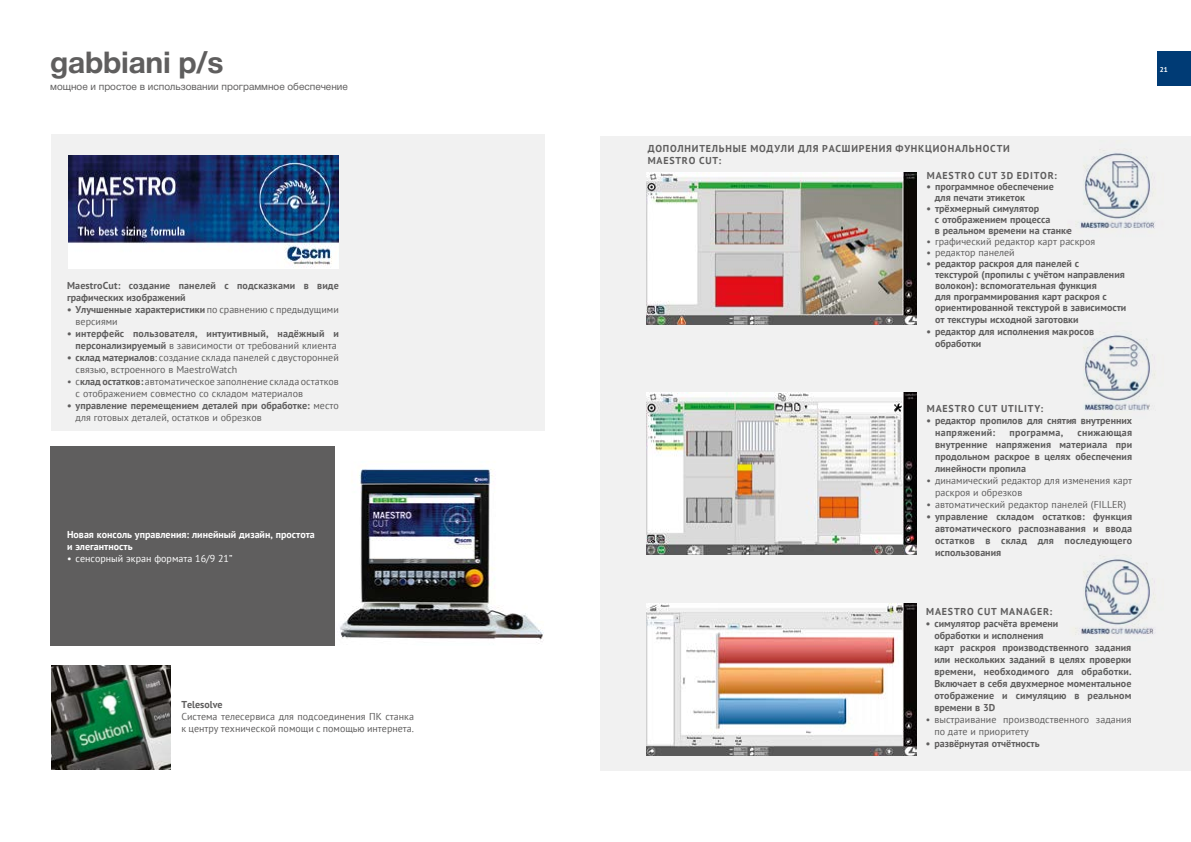
<style>
.page{position:relative;width:1191px;height:842px;background:#fff}
.page>*{position:absolute;margin:0;border:0;box-sizing:border-box;transform-origin:0 0}
.t1{font:700 30px "Helvetica Neue Cyr";letter-spacing:-.01em;color:#5f5e5e}
.t2{font:700 10px/12px "PT Sans";color:#5f5e5e}
.t3{font:10px/12px "PT Sans";color:#5f5e5e}
.t4{font:700 10px/12px "PT Sans";letter-spacing:.08em;color:#5f5e5e}
.t5{font:700 10px/12px "PT Sans";color:#fff}
.t6{font:10px "Helvetica Neue Cyr";color:#5f5e5e}
.t7{font:10px "PT Sans";color:#fff}
.t8{font:700 10px "PT Sans";letter-spacing:.03em;color:#5f5e5e}
.t9{font:700 7px "PT Sans";color:#fff}
.s1{font-weight:700}
.s2{font-weight:400}
</style>
<div class="page">
<div style="left:1157px;top:51px;width:34px;height:34px;background:#003b75"></div>
<div style="left:51px;top:134px;width:493px;height:297px;background:#f1f1f1"></div>
<div style="left:600px;top:136px;width:591px;height:635px;background:#f1f1f1"></div>
<img style="left:51px;top:665px;width:119px;height:104px">
<div style="left:50px;top:446px;width:285px;height:200px;background:#5f5e5e"></div>
<img style="left:69px;top:156px;width:270px;height:112px">
<img style="left:646px;top:604px;width:270px;height:152px">
<img style="left:646px;top:173px;width:270px;height:152px">
<img style="left:646px;top:393px;width:270px;height:161px">
<img style="left:340px;top:469px;width:204px;height:175px">
<img style="left:1078px;top:150px;width:77px;height:79px">
<img style="left:1083px;top:332px;width:72px;height:79px">
<img style="left:1075px;top:556px;width:80px;height:79px">
<h1 class="t1" style="left:50px;top:46px;width:175px">gabbiani p/s</h1>
<p class="t6" style="left:50px;top:81px;width:299px">мощное и простое в использовании программное обеспечение</p>
<p class="t2" style="left:67px;top:279px;width:273px">MaestroCut: создание панелей с подсказками в виде графических изображений</p>
<p class="t3" style="left:76px;top:303px;width:265px;text-indent:-9px"><span class="s1">• Улучшенные характеристики</span> по сравнению с предыдущими версиями</p>
<p class="t2" style="left:67px;top:327px;width:273px;text-align:right">• интерфейс пользователя, интуитивный, надёжный и персонализируемый <span class="s2">в зависимости от требований клиента</span></p>
<p class="t3" style="left:76px;top:351px;width:265px;text-indent:-8px"><span class="s1">• склад материалов</span>: создание склада панелей с двусторонней связью, встроенного в MaestroWatch</p>
<p class="t3" style="left:76px;top:375px;width:265px;text-indent:-8px">• с<span class="s1">клад остатков:</span> автоматическое заполнение склада остатков с отображением совместно со складом материалов</p>
<p class="t2" style="left:76px;top:399px;width:265px;text-indent:-8px">• управление перемещением деталей при обработке: <span class="s2">место для готовых деталей, остатков и обрезков</span></p>
<p class="t5" style="left:67px;top:529px;width:249px">Новая консоль управления: линейный дизайн, простота и элегантность</p>
<p class="t7" style="left:67px;top:552px;width:167px">• сенсорный экран формата 16/9 21”</p>
<p class="t2" style="left:181px;top:699px;width:43px">Telesolve</p>
<p class="t3" style="left:181px;top:710px;width:234px">Система телесервиса для подсоединения ПК станка к центру технической помощи с помощью интернета.</p>
<p class="t9" style="left:1159px;top:65px;width:9px">21</p>
<p class="t4" style="left:647px;top:142px;width:363px">ДОПОЛНИТЕЛЬНЫЕ МОДУЛИ ДЛЯ РАСШИРЕНИЯ ФУНКЦИОНАЛЬНОСТИ<br>MAESTRO CUT:</p>
<p class="t4" style="left:927px;top:170px;width:131px">MAESTRO CUT 3D EDITOR:</p>
<p class="t2" style="left:935px;top:181px;width:120px;line-height:11px;text-indent:-8px">• программное обеспечение для печати этикеток</p>
<p class="t2" style="left:935px;top:203px;width:138px;line-height:11px;text-indent:-8px">• трёхмерный симулятор<br>с отображением процесса<br>в реальном времени на станке</p>
<p class="t3" style="left:926px;top:235px;width:170px">• графический редактор карт раскроя</p>
<p class="t3" style="left:926px;top:246px;width:90px">• редактор панелей</p>
<p class="t2" style="left:935px;top:258px;width:193px;line-height:11px;text-indent:-8px">• редактор раскроя для панелей с<br>текстурой (пропилы с учётом направления волокон): вспомогательная функция<br>для программирования карт раскроя с ориентированной текстурой в зависимости</p>
<p class="t2" style="left:935px;top:314px;width:145px">от текстуры исходной заготовки</p>
<p class="t2" style="left:935px;top:326px;width:161px;text-indent:-8px">• редактор для исполнения макросов обработки</p>
<p class="t4" style="left:927px;top:402px;width:118px">MAESTRO CUT UTILITY:</p>
<p class="t2" style="left:935px;top:414px;width:199px;text-indent:-8px">• редактор пропилов для снятия внутренних напряжений:</p>
<p class="t2" style="left:935px;top:426px;width:199px;text-align:justify;text-indent:142px">снижающая внутренние напряжения материала при продольном раскрое в целях обеспечения линейности пропила</p>
<p class="t3" style="left:935px;top:474px;width:199px;text-indent:-8px">• динамический редактор для изменения карт раскроя и обрезков</p>
<p class="t3" style="left:926px;top:498px;width:201px">• автоматический редактор панелей (FILLER)</p>
<p class="t2" style="left:935px;top:510px;width:199px;text-align:justify;text-indent:-8px">• управление складом остатков: функция автоматического распознавания и ввода остатков в склад для последующего использования</p>
<p class="t8" style="left:1009px;top:425px;width:55px">программа,</p>
<p class="t4" style="left:926px;top:605px;width:127px">MAESTRO CUT MANAGER:</p>
<p class="t2" style="left:934px;top:617px;width:199px;text-indent:-8px">• симулятор расчёта времени<br>обработки и исполнения<br>карт раскроя производственного задания или нескольких заданий в целях проверки времени, необходимого для обработки.<br>Включает в себя двухмерное моментальное отображение и симуляцию в реальном времени в 3D</p>
<p class="t3" style="left:934px;top:713px;width:199px;text-indent:-8px">• выстраивание производственного задания по дате и приоритету</p>
<p class="t2" style="left:925px;top:737px;width:115px">• развёрнутая отчётность</p>
</div>
